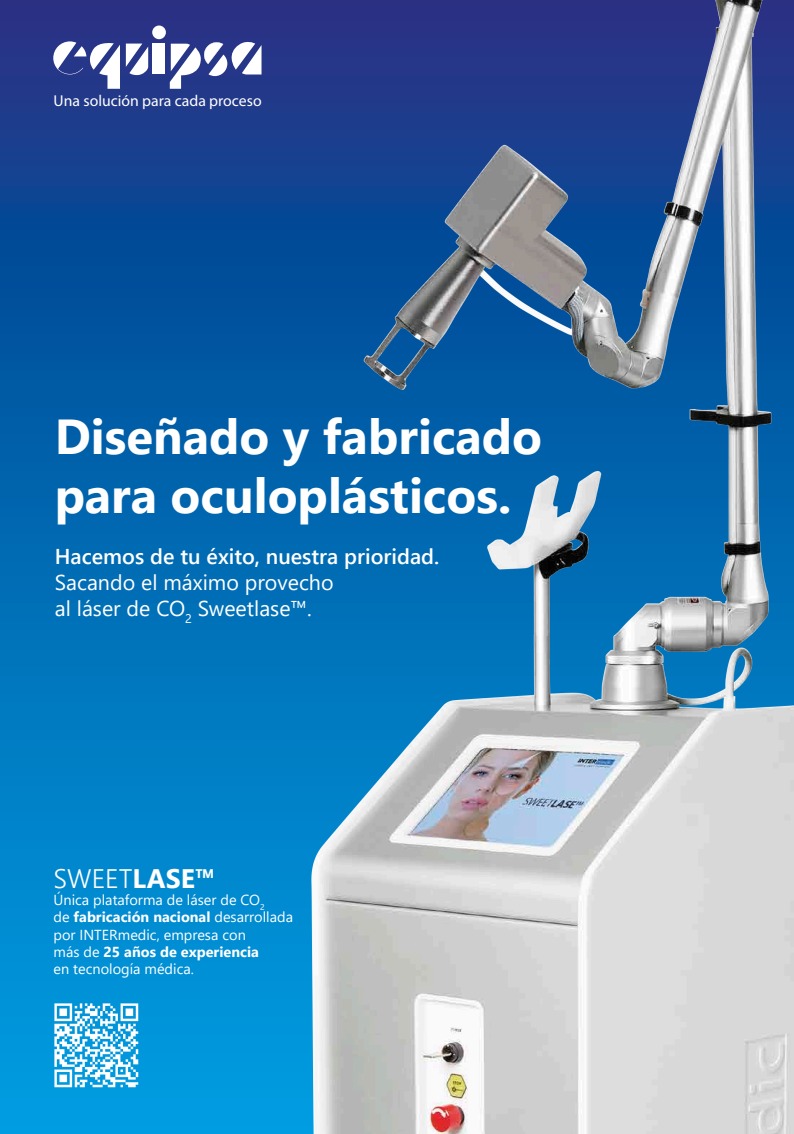
<style>
.page{position:relative;width:794px;height:1134px;background:#fff}
.page>*{position:absolute;margin:0;border:0;box-sizing:border-box;transform-origin:0 0}
.t1{font:700 49px/58.8px "Segoe UI";color:#fff}
.t2{font:300 26.7px "Segoe UI";color:#fff}
.t3{font:21.4px/25.7px "Segoe UI";color:#fff}
.t4{font:600 21.4px "Segoe UI";color:#fff}
.t5{font:15.8px "D DIN";color:#fff}
.t6{font:14.5px/17.4px "Segoe UI";color:#fff}
.s1{font-weight:700}
</style>
<div class="page">
<img style="left:0;top:0;width:794px;height:1134px">
<img style="left:42px;top:991px;width:108px;height:108px">
<svg style="left:53px;top:41px;width:67px;height:48px"></svg>
<svg style="left:126px;top:44px;width:22px;height:31px"></svg>
<div style="left:152px;top:26px;width:14px;height:13px;background:#fff;border-radius:50%"></div>
<div style="left:152px;top:43px;width:13px;height:31px;background:#fff"></div>
<svg style="left:170px;top:38px;width:91px;height:51px"></svg>
<p class="t5" style="left:54px;top:91px;width:210px">Una solución para cada proceso</p>
<h1 class="t1" style="left:55px;top:403px;width:489px">Diseñado y fabricado para oculoplásticos.</h1>
<h3 class="t4" style="left:55px;top:536px;width:386px">Hacemos de tu éxito, nuestra prioridad.</h3>
<h3 class="t3" style="left:55px;top:567px;width:280px">Sacando el máximo provecho al láser de CO<sub>2</sub> Sweetlase™.</h3>
<h2 class="t2" style="left:54px;top:853px;width:163px">SWEET<span class="s1">LASE™</span></h2>
<p class="t6" style="left:54px;top:890px;width:241px">Única plataforma de láser de CO<sub>2<br></sub>de <span class="s1">fabricación nacional</span> desarrollada por INTERmedic, empresa con<br>más de <span class="s1">25 años de experiencia<br></span>en tecnología médica.</p>
</div>
